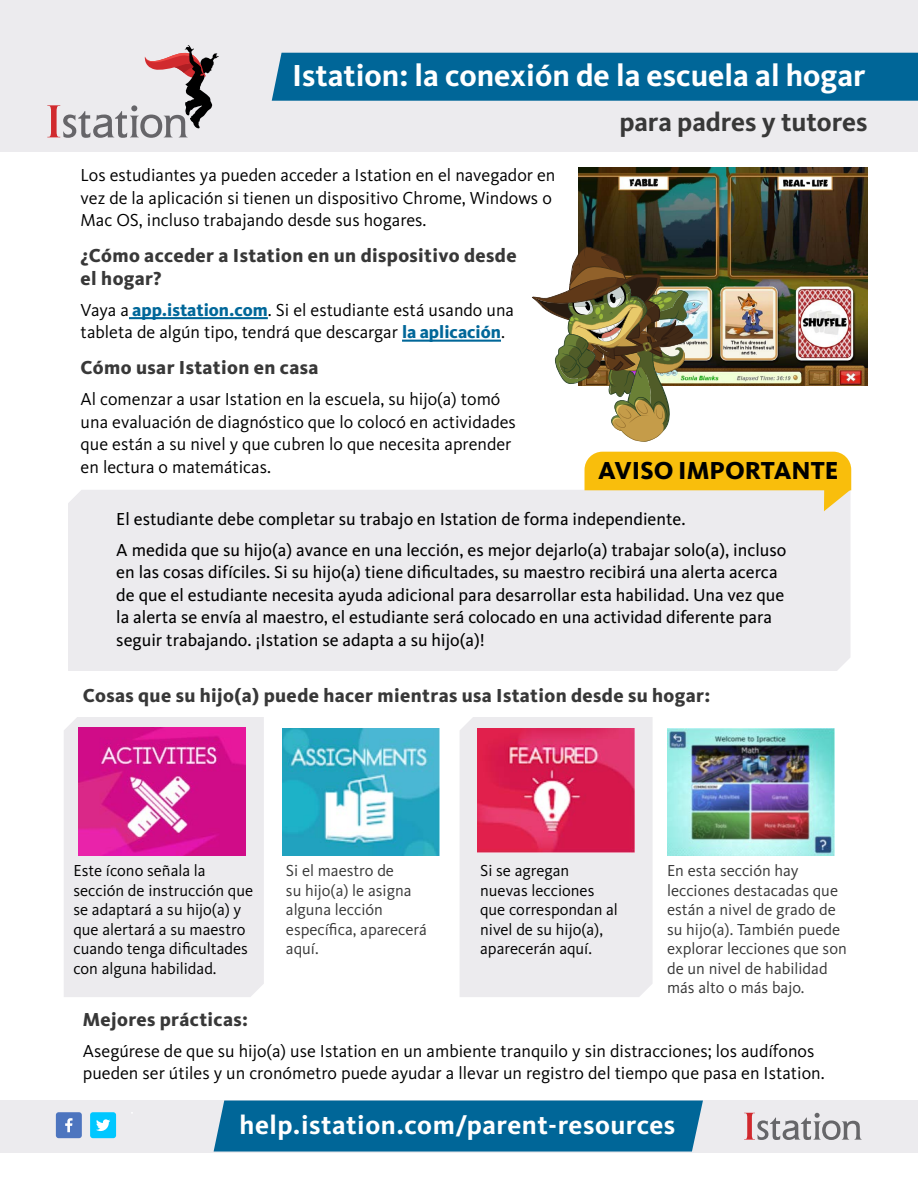
<style>
.page{position:relative;width:918px;height:1188px;background:#fff}
.page>*{position:absolute;margin:0;border:0;box-sizing:border-box;transform-origin:0 0}
.Header_1{font:700 31.5px "Kievit Pro";color:#fff}
.t1{font:700 27px "Kievit Pro";letter-spacing:.02em;color:#fff}
.Subhead_1{font:700 27px "Kievit Pro";color:#383838}
.Subhead_1-2{font:800 25.5px "Kievit Pro";color:#000}
.Subhead_2{font:800 19.5px/22.5px "Kievit Pro";letter-spacing:.02em;color:#383838}
.Paragraph_Style_Norm{font:18px/22.5px "Kievit Pro";color:#000}
.Paragraph_Style_Norm-2{font:18px/22.5px "Kievit Pro";color:#000}
.Paragraph_Style_Norm-3{font:16.5px/19.5px "Kievit Pro";color:#383838}
.Paragraph_Style_Norm-4{font:16.5px/19.5px "Kievit Pro";color:#000}
.s1{font-weight:800;color:#016799}
</style>
<div class="page">
<div style="left:64px;top:717px;width:200px;height:280px;background:#ecebee"></div>
<div style="left:460px;top:717px;width:193px;height:280px;background:#ecebee"></div>
<div style="left:68px;top:490px;width:782px;height:181px;background:#ecebee"></div>
<div style="left:0;top:0;width:918px;height:151px;background:#ecebee"></div>
<svg style="left:47px;top:45px;width:172px;height:93px"></svg>
<div style="left:272px;top:53px;width:646px;height:48px;background:#006698"></div>
<img style="left:78px;top:728px;width:167px;height:127px">
<img style="left:282px;top:729px;width:158px;height:126px">
<img style="left:478px;top:729px;width:156px;height:123px">
<img style="left:667px;top:729px;width:168px;height:126px">
<svg style="left:585px;top:452px;width:266px;height:59px;background:#f4cd59"></svg>
<div style="left:0;top:1100px;width:918px;height:53px;background:#ecebee"></div>
<div style="left:214px;top:1101px;width:489px;height:51px;background:#006698"></div>
<svg style="left:744px;top:1113px;width:118px;height:27px"></svg>
<div style="left:56px;top:1112px;width:26px;height:26px;background:#4d75bf;border-radius:3px"></div>
<svg style="left:65px;top:1118px;width:8px;height:14px"></svg>
<div style="left:90px;top:1112px;width:26px;height:26px;background:#00c7ff;border-radius:3px"></div>
<svg style="left:96px;top:1119px;width:14px;height:12px"></svg>
<img style="left:579px;top:168px;width:289px;height:218px">
<img style="left:532px;top:245px;width:162px;height:197px">
<hr style="left:129px;top:317px;width:139px;height:2px;background:#016799">
<hr style="left:402px;top:340px;width:99px;height:2px;background:#016799">
<p class="Header_1" style="left:292px;top:56px;width:575px">Istation: la conexión de la escuela al hogar</p>
<p class="Subhead_1" style="left:619px;top:105px;width:250px">para padres y tutores</p>
<p class="Paragraph_Style_Norm" style="left:81px;top:164px;width:476px">Los estudiantes ya pueden acceder a Istation en el navegador en vez de la aplicación si tienen un dispositivo Chrome, Windows o<br>Mac OS, incluso trabajando desde sus hogares.</p>
<p class="Subhead_2" style="left:81px;top:244px;width:438px">¿Cómo acceder a Istation en un dispositivo desde el hogar?</p>
<p class="Paragraph_Style_Norm" style="left:81px;top:298px;width:435px">Vaya a <span class="s1">app.istation.com</span>. Si el estudiante está usando una tableta de algún tipo, tendrá que descargar <span class="s1">la aplicación</span>.</p>
<p class="Subhead_2" style="left:81px;top:356px;width:239px">Cómo usar Istation en casa</p>
<p class="Paragraph_Style_Norm" style="left:81px;top:388px;width:437px">Al comenzar a usar Istation en la escuela, su hijo(a) tomó una evaluación de diagnóstico que lo colocó en actividades que están a su nivel y que cubren lo que necesita aprender en lectura o matemáticas.</p>
<p class="Subhead_1-2" style="left:598px;top:455px;width:242px">AVISO IMPORTANTE</p>
<p class="Paragraph_Style_Norm-2" style="left:116px;top:507px;width:571px">El estudiante debe completar su trabajo en Istation de forma independiente.</p>
<p class="Paragraph_Style_Norm-2" style="left:116px;top:538px;width:672px">A medida que su hijo(a) avance en una lección, es mejor dejarlo(a) trabajar solo(a), incluso en las cosas difíciles. Si su hijo(a) tiene dificultades, su maestro recibirá una alerta acerca de que el estudiante necesita ayuda adicional para desarrollar esta habilidad. Una vez que la alerta se envía al maestro, el estudiante será colocado en una actividad diferente para seguir trabajando. ¡Istation se adapta a su hijo(a)!</p>
<p class="Subhead_2" style="left:83px;top:684px;width:629px">Cosas que su hijo(a) puede hacer mientras usa Istation desde su hogar:</p>
<p class="Paragraph_Style_Norm-4" style="left:73px;top:861px;width:181px">Este ícono señala la sección de instrucción que se adaptará a su hijo(a) y que alertará a su maestro cuando tenga dificultades con alguna habilidad.</p>
<p class="Paragraph_Style_Norm-3" style="left:286px;top:861px;width:143px">Si el maestro de<br>su hijo(a) le asigna alguna lección específica, aparecerá aquí.</p>
<p class="Subhead_2" style="left:83px;top:1008px;width:167px">Mejores prácticas:</p>
<p class="Paragraph_Style_Norm" style="left:83px;top:1039px;width:743px">Asegúrese de que su hijo(a) use Istation en un ambiente tranquilo y sin distracciones; los audífonos pueden ser útiles y un cronómetro puede ayudar a llevar un registro del tiempo que pasa en Istation.</p>
<p class="t1" style="left:239px;top:1109px;width:437px">help.istation.com/parent-resources</p>
<p class="Paragraph_Style_Norm-4" style="left:480px;top:861px;width:139px">Si se agregan nuevas lecciones que correspondan al nivel de su hijo(a), aparecerán aquí.</p>
<p class="Paragraph_Style_Norm-3" style="left:667px;top:861px;width:181px">En esta sección hay lecciones destacadas que están a nivel de grado de su hijo(a). También puede explorar lecciones que son de un nivel de habilidad más alto o más bajo.</p>
</div>
